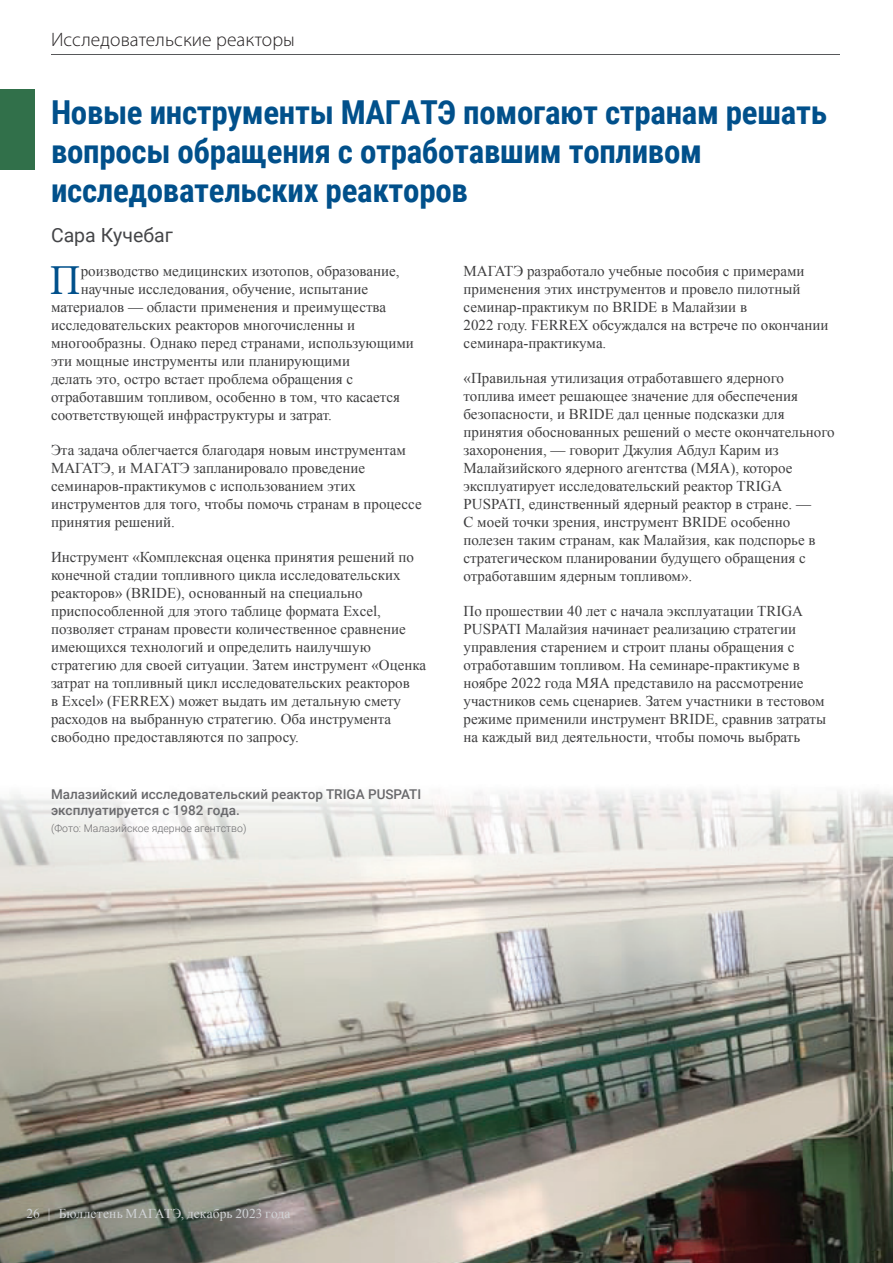
<style>
.page{position:relative;width:893px;height:1263px;background:#fff}
.page>*{position:absolute;margin:0;border:0;box-sizing:border-box;transform-origin:0 0}
.t1{font:42.75px "Minion Pro";color:#01508b}
.t2{font:700 33px/39px "Roboto Condensed";letter-spacing:-.01em;color:#01508b}
.t3{font:300 19.5px "Myriad Pro";letter-spacing:.005em;color:#231f20}
.t4{font:19.5px "Roboto";color:#444548}
.t5{font:15px/18px "Times New Roman";color:#3e3e3f}
.t6{font:500 13.5px/16.2px "Roboto";color:#69696c}
.t7{font:13.5px "Times New Roman";letter-spacing:.005em;color:#cfd2d5}
.t8{font:300 10.5px "Roboto";color:#69696c}
</style>
<div class="page">
<img style="left:0;top:790px;width:893px;height:473px">
<div style="left:0;top:89px;width:34px;height:81px;background:#31704a"></div>
<hr style="left:51px;top:54px;width:789px;height:1px;background:#57585a">
<h3 class="t3" style="left:51px;top:28px;width:245px">Исследовательские реакторы</h3>
<h2 class="t2" style="left:51px;top:91px;width:778px">Новые инструменты МАГАТЭ помогают странам решать вопросы обращения с отработавшим топливом исследовательских реакторов</h2>
<h3 class="t4" style="left:51px;top:222px;width:123px">Сара Кучебаг</h3>
<p class="t5" style="left:463px;top:261px;width:367px">МАГАТЭ разработало учебные пособия с примерами применения этих инструментов и провело пилотный семинар-практикум по BRIDE в Малайзии в<br>2022 году. FERREX обсуждался на встрече по окончании семинара-практикума.</p>
<p class="t5" style="left:463px;top:368px;width:373px">«Правильная утилизация отработавшего ядерного топлива имеет решающее значение для обеспечения безопасности, и BRIDE дал ценные подсказки для принятия обоснованных решений о месте окончательного захоронения, — говорит Джулия Абдул Карим из Малайзийского ядерного агентства (МЯА), которое эксплуатирует исследовательский реактор TRIGA PUSPATI, единственный ядерный реактор в стране. —<br>С моей точки зрения, инструмент BRIDE особенно полезен таким странам, как Малайзия, как подспорье в стратегическом планировании будущего обращения с отработавшим ядерным топливом».</p>
<p class="t5" style="left:463px;top:601px;width:364px">По прошествии 40 лет с начала эксплуатации TRIGA PUSPATI Малайзия начинает реализацию стратегии управления старением и строит планы обращения с отработавшим топливом. На семинаре-практикуме в ноябре 2022 года МЯА представило на рассмотрение участников семь сценариев. Затем участники в тестовом режиме применили инструмент BRIDE, сравнив затраты на каждый вид деятельности, чтобы помочь выбрать</p>
<h1 class="t1" style="left:49px;top:251px;width:33px">П</h1>
<p class="t5" style="left:81px;top:261px;width:320px">роизводство медицинских изотопов, образование,</p>
<p class="t5" style="left:81px;top:279px;width:289px">научные исследования, обучение, испытание</p>
<p class="t5" style="left:51px;top:297px;width:337px">материалов — области применения и преимущества</p>
<p class="t5" style="left:51px;top:315px;width:306px">исследовательских реакторов многочисленны и</p>
<p class="t5" style="left:51px;top:333px;width:364px">многообразны. Однако перед странами, использующими</p>
<p class="t5" style="left:51px;top:351px;width:301px">эти мощные инструменты или планирующими</p>
<p class="t5" style="left:51px;top:369px;width:304px">делать это, остро встает проблема обращения с</p>
<p class="t5" style="left:51px;top:387px;width:351px">отработавшим топливом, особенно в том, что касается</p>
<p class="t5" style="left:51px;top:405px;width:282px">соответствующей инфраструктуры и затрат.</p>
<p class="t5" style="left:51px;top:440px;width:372px">Эта задача облегчается благодаря новым инструментам МАГАТЭ, и МАГАТЭ запланировало проведение семинаров-практикумов с использованием этих инструментов для того, чтобы помочь странам в процессе принятия решений.</p>
<p class="t5" style="left:51px;top:547px;width:377px">Инструмент «Комплексная оценка принятия решений по конечной стадии топливного цикла исследовательских реакторов» (BRIDE), основанный на специально приспособленной для этого таблице формата Excel, позволяет странам провести количественное сравнение имеющихся технологий и определить наилучшую стратегию для своей ситуации. Затем инструмент «Оценка затрат на топливный цикл исследовательских реакторов<br>в Excel» (FERREX) может выдать им детальную смету расходов на выбранную стратегию. Оба инструмента свободно предоставляются по запросу.</p>
<p class="t6" style="left:51px;top:785px;width:372px">Малазийский исследовательский реактор TRIGA PUSPATI эксплуатируется с 1982 года.</p>
<p class="t8" style="left:51px;top:821px;width:197px">(Фото: Малазийское ядерное агентство)</p>
<p class="t7" style="left:26px;top:1205px;width:266px">26 | Бюллетень МАГАТЭ, декабрь 2023 года</p>
</div>
